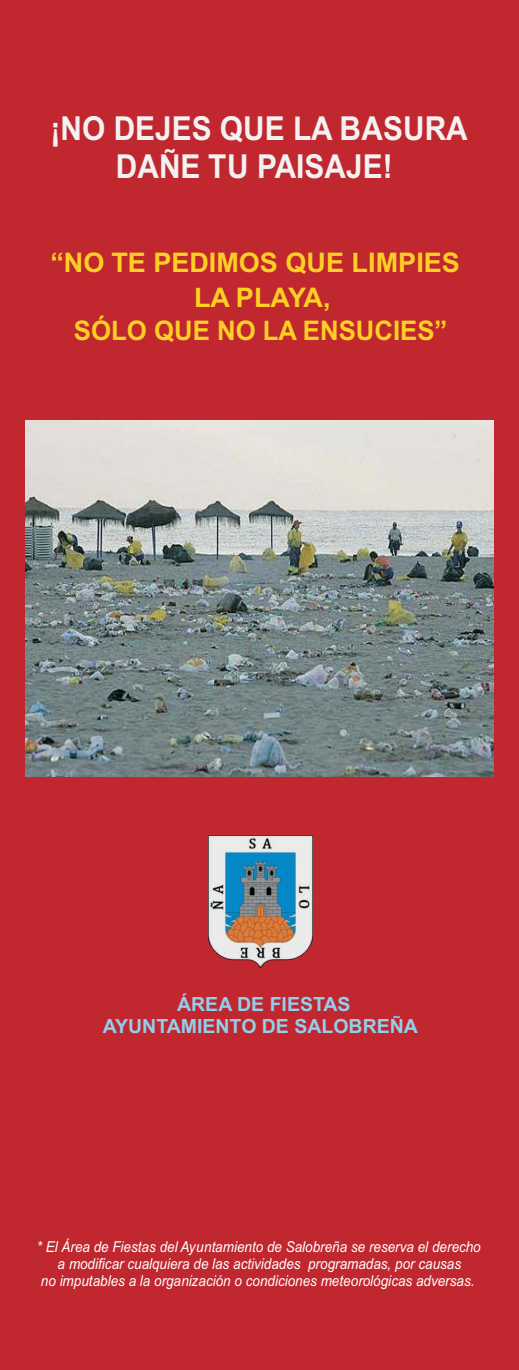
<style>
.page{position:relative;width:519px;height:1370px;background:#fff}
.page>*{position:absolute;margin:0;border:0;box-sizing:border-box;transform-origin:0 0}
.t1{font:700 33px/38px "Arial";color:#f2f2f2;text-align:center;scale:.9 1}
.t2{font:700 27px/34px "Arial";color:#fdd023;text-align:center}
.t3{font:700 19.5px/22.4px "Arial";color:#91cfed;text-align:center}
.t4{font:italic 15px/17.2px "Arial";color:#fff;text-align:center;scale:.9 1}
</style>
<div class="page">
<div style="left:0;top:0;width:519px;height:1369px;background:#c1272f"></div>
<img style="left:26px;top:421px;width:467px;height:355px">
<img style="left:209px;top:835px;width:103px;height:132px">
<h1 class="t1" style="left:51px;top:109px;width:465px">¡NO DEJES QUE LA BASURA<br>DAÑE TU PAISAJE!</h1>
<h2 class="t2" style="left:50px;top:246px;width:411px">“NO TE PEDIMOS QUE LIMPIES<br>LA PLAYA,<br>SÓLO QUE NO LA ENSUCIES”</h2>
<h3 class="t3" style="left:103px;top:992px;width:316px">ÁREA DE FIESTAS<br>AYUNTAMIENTO DE SALOBREÑA</h3>
<p class="t4" style="left:37px;top:1237px;width:495px">* El Área de Fiestas del Ayuntamiento de Salobreña se reserva el derecho a modificar cualquiera de las actividades programadas, por causas<br>no imputables a la organización o condiciones meteorológicas adversas.</p>
</div>
